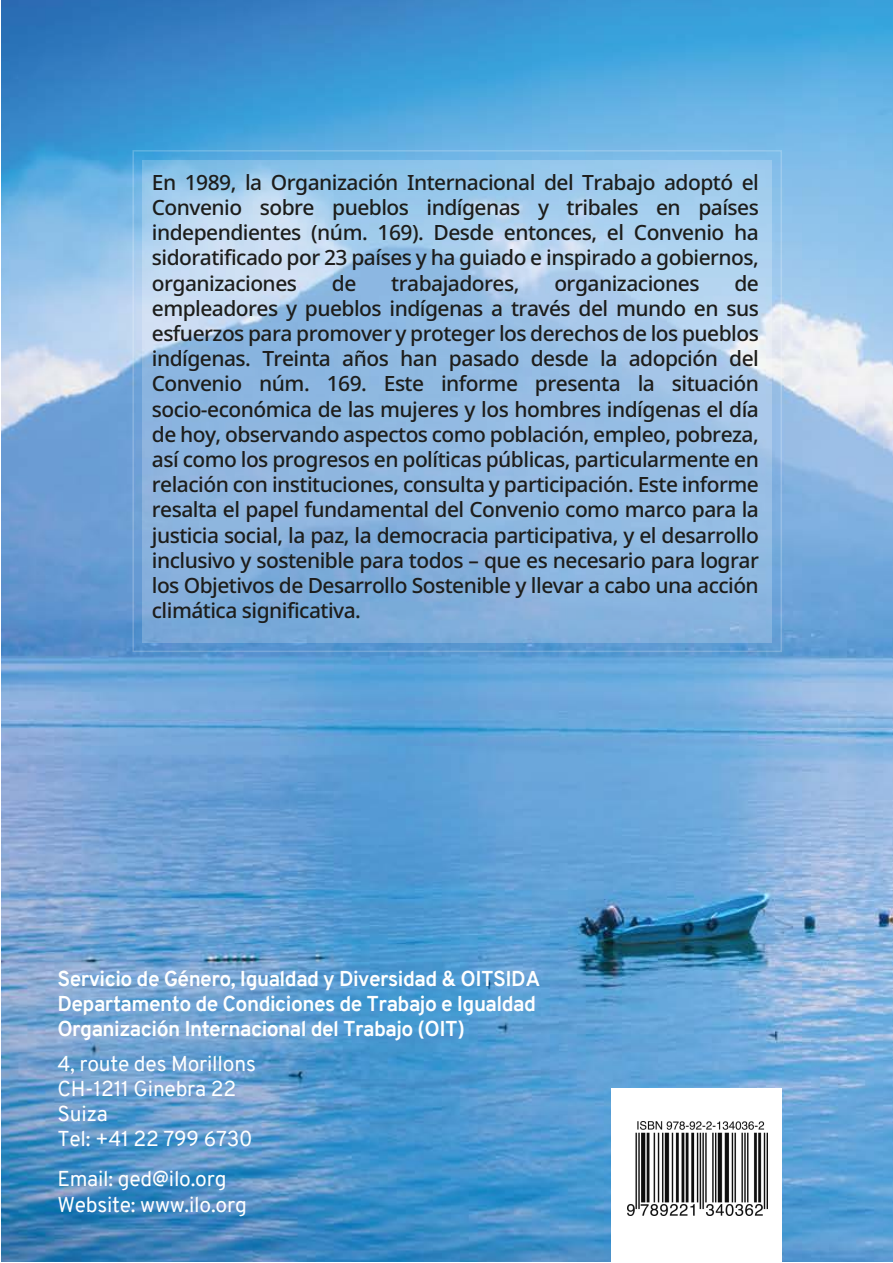
<style>
.page{position:relative;width:893px;height:1263px;background:#fff}
.page>*{position:absolute;margin:0;border:0;box-sizing:border-box;transform-origin:0 0}
.t1{font:500 21px/25.2px "Noto Sans";letter-spacing:-.025em;color:#1d1d1b;text-align:justify}
.t2{font:700 21px/25.2px "Overpass";letter-spacing:-.025em;color:#fff}
.t3{font:21px/25.2px "Overpass";letter-spacing:-.01em;color:#fff}
</style>
<div class="page">
<img style="left:1px;top:0;width:892px;height:1262px">
<div style="left:612px;top:1088px;width:170px;height:175px;background:#fff"></div>
<svg style="left:142px;top:160px;width:630px;height:482px"></svg>
<img style="left:627px;top:1121px;width:141px;height:94px">
<p class="t1" style="left:152px;top:170px;width:609px">En 1989, la Organización Internacional del Trabajo adoptó el Convenio sobre pueblos indígenas y tribales en países independientes (núm. 169). Desde entonces, el Convenio ha sidoratificado por 23 países y ha guiado e inspirado a gobiernos, organizaciones</p>
<p class="t1" style="left:152px;top:271px;width:609px;text-indent:582px">de empleadores y pueblos indígenas a través del mundo en sus esfuerzos para promover y proteger los derechos de los pueblos indígenas. Treinta años han pasado desde la adopción del Convenio núm. 169. Este informe presenta la situación socio-económica de las mujeres y los hombres indígenas el día de hoy, observando aspectos como población, empleo, pobreza, así como los progresos en políticas públicas, particularmente en relación con instituciones, consulta y participación. Este informe resalta el papel fundamental del Convenio como marco para la justicia social, la paz, la democracia participativa, y el desarrollo inclusivo y sostenible para todos – que es necesario para lograr los Objetivos de Desarrollo Sostenible y llevar a cabo una acción climática significativa.</p>
<p class="t1" style="left:332px;top:271px;width:26px">de</p>
<p class="t1" style="left:391px;top:271px;width:130px">trabajadores,</p>
<p class="t1" style="left:554px;top:271px;width:147px">organizaciones</p>
<p class="t2" style="left:57px;top:966px;width:484px">Servicio de Género, Igualdad y Diversidad &amp; OITSIDA<br>Departamento de Condiciones de Trabajo e Igualdad<br>Organización Internacional del Trabajo (OIT)</p>
<p class="t3" style="left:57px;top:1051px;width:200px">4, route des Morillons<br>CH-1211 Ginebra 22<br>Suiza<br>Tel: +41 22 799 6730</p>
<p class="t3" style="left:57px;top:1167px;width:191px">Email: ged@ilo.org<br>Website: www.ilo.org</p>
</div>
